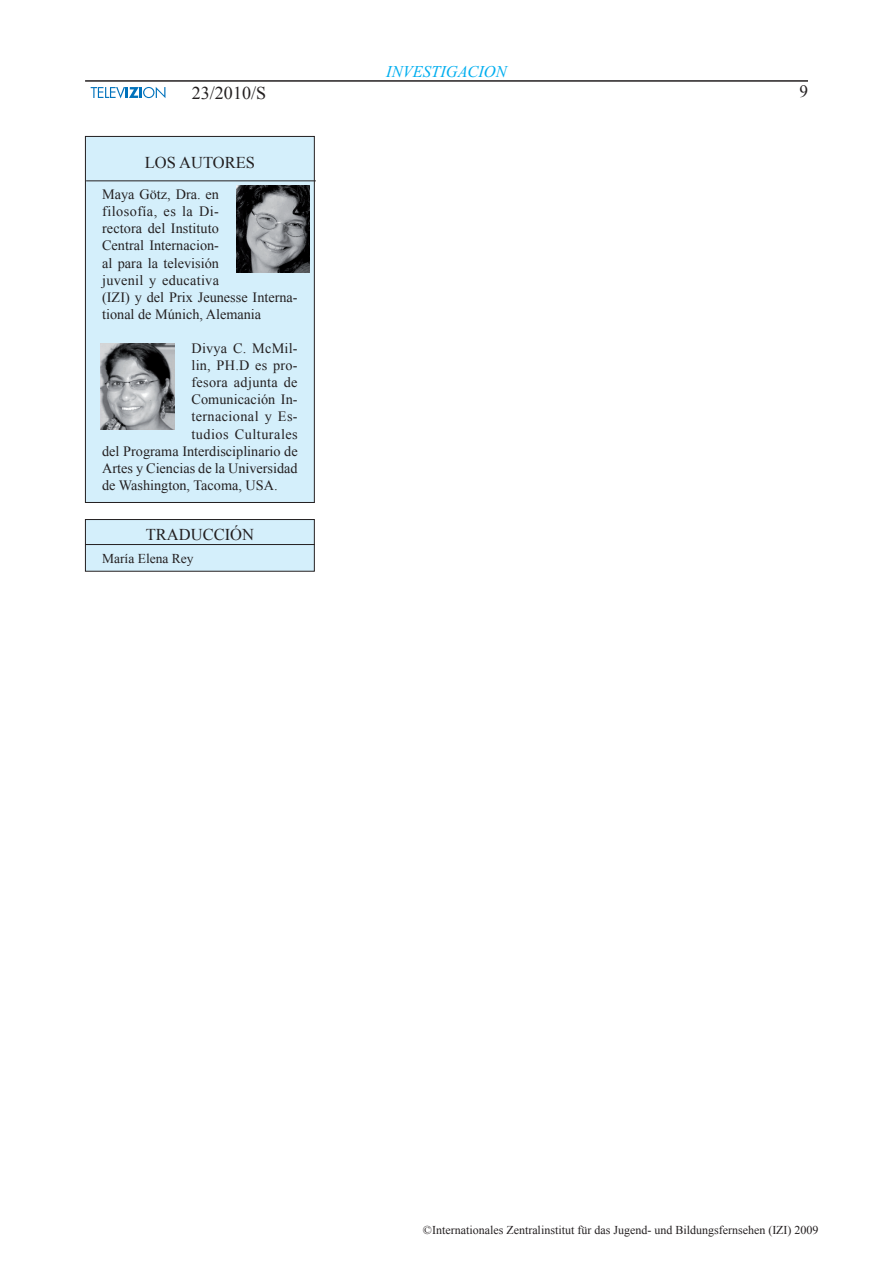
<style>
.page{position:relative;width:893px;height:1263px;background:#fff}
.page>*{position:absolute;margin:0;border:0;box-sizing:border-box;transform-origin:0 0}
.t1{font:18px "Times New Roman";color:#231f20}
.t2{font:17.25px "Times New Roman";color:#231f20}
.t3{font:16.5px "Times New Roman";color:#231f20}
.t4{font:italic 16.5px "Times New Roman CE";color:#00aeef}
.t5{font:14.25px/17.1px "Times New Roman";color:#231f20}
.t6{font:14.25px "Times New Roman";letter-spacing:.025em;color:#231f20}
.t7{font:14.25px "Times New Roman";letter-spacing:.035em;color:#231f20}
.t8{font:13.5px "Times New Roman";color:#231f20}
.t9{font:12px "Times New Roman";color:#231f20}
</style>
<div class="page">
<hr style="left:85px;top:80px;width:723px;height:2px;background:#231f20">
<svg style="left:91px;top:87px;width:74px;height:11px"></svg>
<div style="left:85px;top:519px;width:229px;height:52px;background:#d4effb"></div>
<div style="left:85px;top:519px;width:230px;height:53px;border:1px solid #231f20"></div>
<hr style="left:85px;top:544px;width:230px;height:1px;background:#231f20">
<div style="left:85px;top:136px;width:229px;height:366px;background:#d4effb"></div>
<div style="left:85px;top:136px;width:230px;height:367px;border:1px solid #231f20"></div>
<hr style="left:86px;top:180px;width:230px;height:1px;background:#231f20">
<img style="left:236px;top:186px;width:74px;height:86px">
<img style="left:101px;top:344px;width:73px;height:86px">
<p class="t1" style="left:192px;top:80px;width:76px">23/2010/S</p>
<p class="t3" style="left:145px;top:151px;width:112px">LOS AUTORES</p>
<p class="t5" style="left:102px;top:186px;width:197px">Maya Götz, Dra. en<br>filosofía, es la Di-<br>rectora del Instituto<br>Central Internacion-<br>al para la televisión<br>juvenil y educativa<br>(IZI) y del Prix Jeunesse Interna&shy;tional de Múnich, Alemania</p>
<p class="t5" style="left:191px;top:339px;width:108px">Divya C. McMil-</p>
<p class="t5" style="left:191px;top:357px;width:108px">lin, PH.D es pro-</p>
<p class="t6" style="left:191px;top:373px;width:108px">fesora adjunta de</p>
<p class="t5" style="left:191px;top:391px;width:108px">Comunicación In-</p>
<p class="t6" style="left:191px;top:407px;width:108px">ternacional y Es-</p>
<p class="t7" style="left:191px;top:424px;width:108px">tudios Culturales</p>
<p class="t5" style="left:102px;top:442px;width:197px">del Programa Interdisciplinario de</p>
<p class="t5" style="left:102px;top:459px;width:197px">Artes y Ciencias de la Universidad</p>
<p class="t5" style="left:102px;top:476px;width:177px">de Washington, Tacoma, USA.</p>
<p class="t3" style="left:146px;top:523px;width:22px">Traducci</p>
<p class="t3" style="left:230px;top:523px;width:22px">ón</p>
<p class="t8" style="left:102px;top:550px;width:93px">María Elena Rey</p>
<p class="t4" style="left:386px;top:62px;width:122px">INVESTIGACION</p>
<p class="t2" style="left:799px;top:79px;width:10px">9</p>
<p class="t9" style="left:423px;top:1222px;width:397px">©Internationales Zentralinstitut für das Jugend- und Bildungsfernsehen (IZI) 2009</p>
</div>
